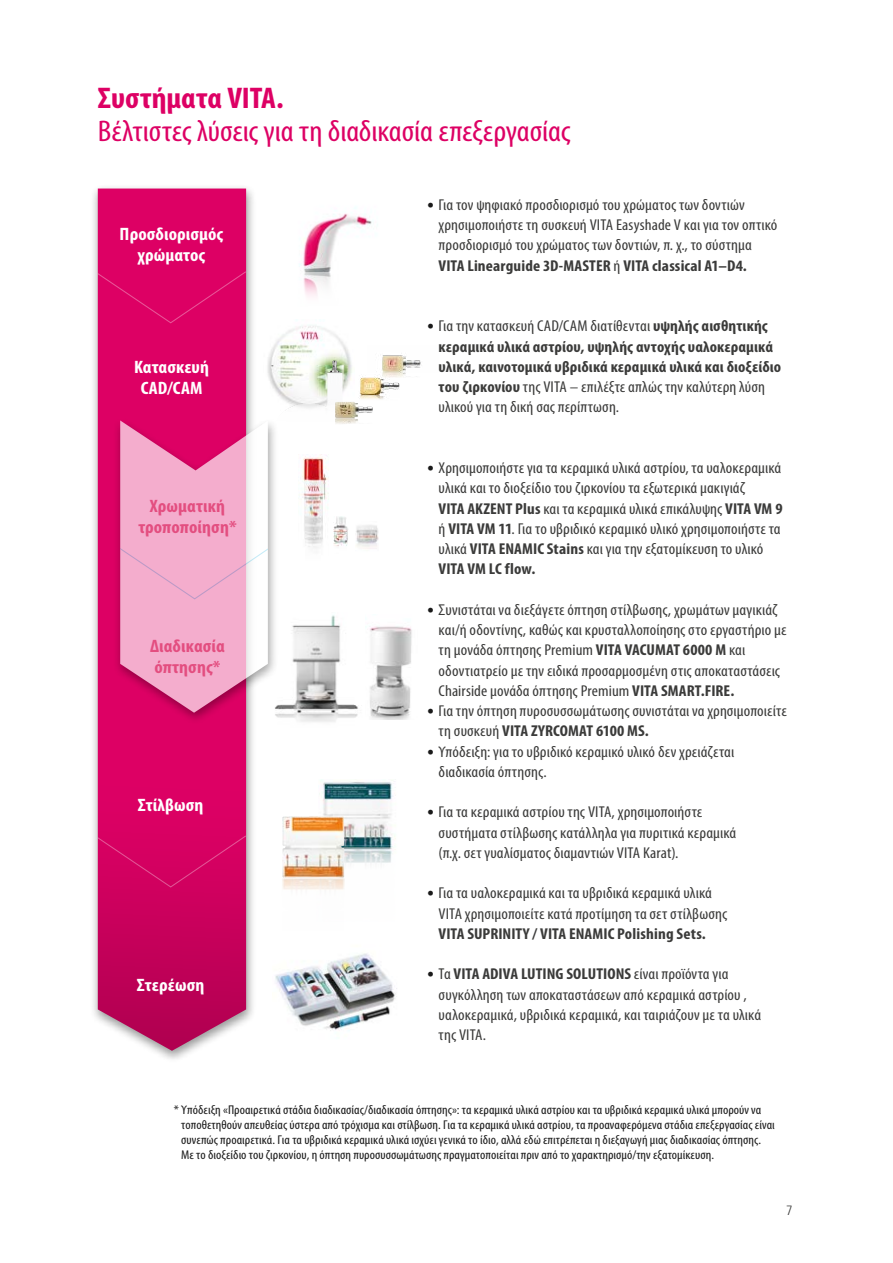
<style>
.page{position:relative;width:893px;height:1263px;background:#fff}
.page>*{position:absolute;margin:0;border:0;box-sizing:border-box;transform-origin:0 0}
.t1{font:condensed 30px "Myriad Pro";letter-spacing:-.005em;color:#dd0064;scale:1.08 1}
.t2{font:700 condensed 30px "Myriad Pro";color:#dd0064;scale:1.08 1}
.t3{font:700 condensed 18px/21px "Myriad Pro";letter-spacing:.005em;color:#fff;text-align:center;scale:1.08 1}
.t4{font:700 condensed 18px/21px "Myriad Pro";letter-spacing:.005em;color:#e34e80;text-align:center;scale:1.08 1}
.t5{font:condensed 15.75px/20.2px "Myriad Pro";letter-spacing:.005em;color:#3b3b3a;scale:1.08 1}
.t6{font:700 condensed 15.75px/20.2px "Myriad Pro";letter-spacing:.005em;color:#3b3b3a;scale:1.08 1}
.t7{font:300 condensed 13.5px "Univers";color:#3b3b3a}
.t8{font:condensed 12.75px/15px "Myriad Pro";letter-spacing:.005em;color:#1a1a1a;scale:1.08 1}
.s1{font-family:"Univers";font-weight:700;font-size:13.5px;color:#1a1a1a}
.s2{font-weight:700}
.s3{font-family:"Univers";font-size:13.5px;color:#1a1a1a}
.s4{font-weight:400}
</style>
<div class="page">
<img style="left:299px;top:207px;width:73px;height:90px">
<img style="left:301px;top:454px;width:28px;height:94px">
<img style="left:356px;top:525px;width:22px;height:24px">
<img style="left:333px;top:516px;width:15px;height:31px">
<img style="left:279px;top:615px;width:79px;height:95px">
<img style="left:279px;top:710px;width:79px;height:12px">
<img style="left:321px;top:779px;width:75px;height:69px">
<img style="left:345px;top:848px;width:47px;height:15px">
<img style="left:282px;top:816px;width:63px;height:74px">
<img style="left:267px;top:325px;width:85px;height:72px">
<img style="left:280px;top:397px;width:48px;height:12px">
<img style="left:275px;top:953px;width:122px;height:78px">
<div style="left:90px;top:184px;width:166px;height:879px;background:#000;opacity:.4"></div>
<svg style="left:98px;top:189px;width:148px;height:862px"></svg>
<div style="left:98px;top:270px;width:148px;height:54px;background:#dd0064"></div>
<div style="left:98px;top:834px;width:148px;height:54px;background:#d50061"></div>
<div style="left:113px;top:416px;width:166px;height:309px;background:#000;opacity:.51"></div>
<svg style="left:120px;top:420px;width:148px;height:293px"></svg>
<img style="left:370px;top:626px;width:42px;height:94px">
<img style="left:327px;top:361px;width:7px;height:14px">
<img style="left:382px;top:355px;width:39px;height:32px">
<img style="left:360px;top:375px;width:39px;height:25px">
<img style="left:335px;top:402px;width:38px;height:22px">
<h1 class="t2" style="left:98px;top:81px;width:174px">Συστήματα VITA.</h1>
<h1 class="t1" style="left:98px;top:112px;width:439px">Βέλτιστες λύσεις για τη διαδικασία επεξεργασίας</h1>
<p class="t3" style="left:120px;top:224px;width:98px">Προσδιορισμός χρώματος</p>
<p class="t3" style="left:134px;top:356px;width:71px">Κατασκευή<br>CAD/CAM</p>
<p class="t4" style="left:138px;top:495px;width:92px">Χρωματική τροποποίηση*</p>
<p class="t4" style="left:150px;top:636px;width:71px;text-align:left">Διαδικασία όπτησης*</p>
<p class="t3" style="left:138px;top:795px;width:62px">Στίλβωση</p>
<p class="t5" style="left:439px;top:194px;width:315px;text-indent:-11px"><span class="s1">•</span> Για τον ψηφιακό προσδιορισμό του χρώματος των δοντιών χρησιμοποιήστε τη συσκευή VITA Easyshade V και για τον οπτικό προσδιορισμό του χρώματος των δοντιών, π. χ., το σύστημα <span class="s2">VITA Linearguide 3D-MASTER</span> ή <span class="s2">VITA classical A1–D4.</span></p>
<p class="t6" style="left:439px;top:316px;width:319px;text-indent:-11px"><span class="s3">•</span> <span class="s4">Για την κατασκευή CAD/CAM διατίθενται</span> υψηλής αισθητικής κεραμικά υλικά αστρίου, υψηλής αντοχής υαλοκεραμικά υλικά, καινοτομικά υβριδικά κεραμικά υλικά και διοξείδιο του ζιρκονίου <span class="s4">της VITA – επιλέξτε απλώς την καλύτερη λύση υλικού για τη δική σας περίπτωση.</span></p>
<p class="t5" style="left:439px;top:458px;width:320px;text-indent:-11px"><span class="s1">•</span> Χρησιμοποιήστε για τα κεραμικά υλικά αστρίου, τα υαλοκεραμικά υλικά και το διοξείδιο του ζιρκονίου τα εξωτερικά μακιγιάζ<br><span class="s2">VITA AKZENT Plus</span> και τα κεραμικά υλικά επικάλυψης <span class="s2">VITA VM 9 </span>ή <span class="s2">VITA VM 11</span>. Για το υβριδικό κεραμικό υλικό χρησιμοποιήστε τα υλικά <span class="s2">VITA ENAMIC Stains</span> και για την εξατομίκευση το υλικό <span class="s2">VITA VM LC flow.</span></p>
<p class="t5" style="left:439px;top:599px;width:324px;text-indent:-11px"><span class="s1">•</span> Συνιστάται να διεξάγετε όπτηση στίλβωσης, χρωμάτων μαγικιάζ και/ή οδοντίνης, καθώς και κρυσταλλοποίησης στο εργαστήριο με τη μονάδα όπτησης Premium <span class="s2">VITA VACUMAT 6000 M</span> και οδοντιατρείο με την ειδικά προσαρμοσμένη στις αποκαταστάσεις Chairside μονάδα όπτησης Premium <span class="s2">VITA SMART.FIRE.</span></p>
<p class="t5" style="left:439px;top:701px;width:324px;text-indent:-11px"><span class="s1">•</span> Για την όπτηση πυροσυσσωμάτωσης συνιστάται να χρησιμοποιείτε τη συσκευή <span class="s2">VITA ZYRCOMAT 6100 MS.</span></p>
<p class="t5" style="left:439px;top:741px;width:275px;text-indent:-11px"><span class="s1">•</span> Υπόδειξη: για το υβριδικό κεραμικό υλικό δεν χρειάζεται διαδικασία όπτησης.</p>
<p class="t5" style="left:439px;top:802px;width:277px;text-indent:-11px"><span class="s1">•</span> Για τα κεραμικά αστρίου της VITA, χρησιμοποιήστε συστήματα στίλβωσης κατάλληλα για πυριτικά κεραμικά (π.χ. σετ γυαλίσματος διαμαντιών VITA Karat).</p>
<p class="t5" style="left:439px;top:883px;width:269px;text-indent:-11px"><span class="s1">•</span> Για τα υαλοκεραμικά και τα υβριδικά κεραμικά υλικά<br>VITA χρησιμοποιείτε κατά προτίμηση τα σετ στίλβωσης</p>
<p class="t6" style="left:439px;top:924px;width:249px">VITA SUPRINITY / VITA ENAMIC Polishing Sets.</p>
<p class="t3" style="left:137px;top:975px;width:64px">Στερέωση</p>
<p class="t5" style="left:439px;top:964px;width:300px;text-indent:-11px"><span class="s1">•</span> Τα <span class="s2">VITA ADIVA LUTING SOLUTIONS</span> είναι προϊόντα για συγκόλληση των αποκαταστάσεων από κεραμικά αστρίου , υαλοκεραμικά, υβριδικά κεραμικά, και ταιριάζουν με τα υλικά της VITA.</p>
<p class="t8" style="left:181px;top:1102px;width:551px;text-indent:-7px">* Υπόδειξη «Προαιρετικά στάδια διαδικασίας/διαδικασία όπτησης»: τα κεραμικά υλικά αστρίου και τα υβριδικά κεραμικά υλικά μπορούν να τοποθετηθούν απευθείας ύστερα από τρόχισμα και στίλβωση. Για τα κεραμικά υλικά αστρίου, τα προαναφερόμενα στάδια επεξεργασίας είναι συνεπώς προαιρετικά. Για τα υβριδικά κεραμικά υλικά ισχύει γενικά το ίδιο, αλλά εδώ επιτρέπεται η διεξαγωγή μιας διαδικασίας όπτησης.<br>Με το διοξείδιο του ζιρκονίου, η όπτηση πυροσυσσωμάτωσης πραγματοποιείται πριν από το χαρακτηρισμό/την εξατομίκευση.</p>
<p class="t7" style="left:786px;top:1202px;width:7px">7</p>
</div>
